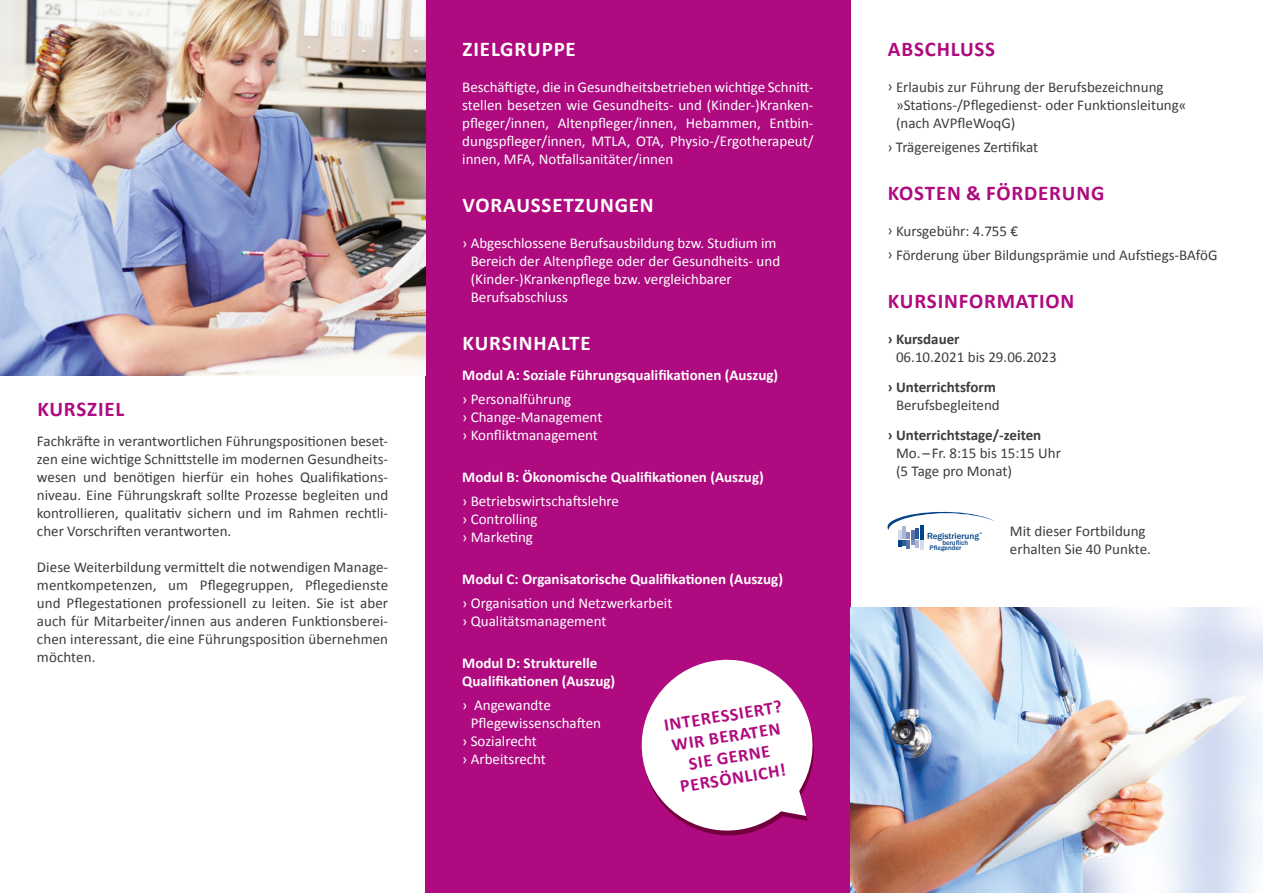
<style>
.page{position:relative;width:1263px;height:893px;background:#fff}
.page>*{position:absolute;margin:0;border:0;box-sizing:border-box;transform-origin:0 0}
.t1{font:700 21px "Calibri";letter-spacing:.04em;color:#af0a7f}
.t2{font:700 21px "Calibri";letter-spacing:.04em;color:#fff}
.t3{font:700 18px/21px "Calibri";color:#af0a7f;text-align:center}
.t4{font:15px/18px "Calibri";color:#3d3d3c}
.t5{font:15px/18px "Calibri";color:#fff}
.t6{font:700 15px/18px "Calibri";color:#fff}
.t7{font:700 15px "Calibri";color:#3d3d3c}
.t8{font:500 9.15px "Franklin Gothic";color:#044486}
.t9{font:500 6.9px/5.1px "Franklin Gothic";color:#044486}
</style>
<div class="page">
<div style="left:425px;top:0;width:425px;height:893px;background:#af0a7f"></div>
<img style="left:850px;top:608px;width:413px;height:285px">
<img style="left:0;top:0;width:425px;height:375px">
<hr style="left:920px;top:540px;width:4px;height:10px;background:#d6d9e9">
<svg style="left:887px;top:512px;width:108px;height:37px"></svg>
<svg style="left:641px;top:659px;width:173px;height:177px"></svg>
<h1 class="t1" style="left:37px;top:395px;width:88px">KURSZIEL</h1>
<p class="t4" style="left:37px;top:432px;width:353px;text-align:justify">Fachkräfte in verantwortlichen Führungspositionen beset&shy;zen eine wichtige Schnittstelle im modernen Gesundheits&shy;wesen und benötigen hierfür ein hohes Qualifikations&shy;niveau. Eine Führungskraft sollte Prozesse begleiten und kontrollieren, qualitativ sichern und im Rahmen rechtli&shy;cher Vorschriften verantworten.</p>
<p class="t4" style="left:37px;top:558px;width:353px;text-align:justify">Diese Weiterbildung vermittelt die notwendigen Manage&shy;mentkompetenzen, um Pflegegruppen, Pflegedienste und Pflegestationen professionell zu leiten. Sie ist aber auch für Mitarbeiter/innen aus anderen Funktionsberei&shy;chen interessant, die eine Führungsposition übernehmen möchten.</p>
<h1 class="t2" style="left:463px;top:35px;width:115px">ZIELGRUPPE</h1>
<p class="t5" style="left:462px;top:78px;width:353px;text-align:justify">Beschäftigte, die in Gesundheitsbetrieben wichtige Schnitt&shy;stellen besetzen wie Gesundheits- und (Kinder-)Kranken&shy;pfleger/innen, Altenpfleger/innen, Hebammen, Entbin&shy;dungspfleger/innen, MTLA, OTA, Physio-/Ergotherapeut/ innen, MFA, Notfallsanitäter/innen</p>
<h1 class="t2" style="left:463px;top:191px;width:193px">VORAUSSETZUNGEN</h1>
<p class="t5" style="left:471px;top:234px;width:311px;text-indent:-9px">› Abgeschlossene Berufsausbildung bzw. Studium im Bereich der Altenpflege oder der Gesundheits- und (Kinder-)Krankenpflege bzw. vergleichbarer Berufsabschluss</p>
<h1 class="t2" style="left:463px;top:329px;width:130px">KURSINHALTE</h1>
<p class="t6" style="left:462px;top:366px;width:317px">Modul A: Soziale Führungsqualifikationen (Auszug)</p>
<p class="t5" style="left:462px;top:390px;width:142px">› Personalführung<br>› Change-Management › Konfliktmanagement</p>
<p class="t6" style="left:462px;top:468px;width:303px">Modul B: Ökonomische Qualifikationen (Auszug)</p>
<p class="t5" style="left:462px;top:492px;width:158px">› Betriebswirtschaftslehre › Controlling<br>› Marketing</p>
<p class="t6" style="left:462px;top:570px;width:322px">Modul C: Organisatorische Qualifikationen (Auszug)</p>
<p class="t5" style="left:462px;top:594px;width:212px">› Organisation und Netzwerkarbeit › Qualitätsmanagement</p>
<p class="t6" style="left:462px;top:654px;width:155px">Modul D: Strukturelle<br>Qualifikationen (Auszug)</p>
<p class="t5" style="left:462px;top:696px;width:90px">› Angewandte</p>
<p class="t5" style="left:471px;top:714px;width:132px">Pflegewissenschaften</p>
<p class="t5" style="left:462px;top:732px;width:76px">› Sozialrecht</p>
<p class="t5" style="left:462px;top:750px;width:85px">› Arbeitsrecht</p>
<p class="t3" style="left:662px;top:715px;width:120px;rotate:-9deg">INTERESSIERT?<br>WIR BERATEN<br>SIE GERNE<br>PERSÖNLICH!</p>
<h1 class="t1" style="left:888px;top:35px;width:109px">ABSCHLUSS</h1>
<p class="t4" style="left:896px;top:78px;width:292px;text-indent:-9px">ͧ Erlaubis zur Führung der Berufsbezeichnung »Stations-/Pflegedienst- oder Funktionsleitung« (nach AVPfleWoqG)</p>
<p class="t4" style="left:887px;top:138px;width:152px">› Trägereigenes Zertifikat</p>
<h1 class="t1" style="left:888px;top:179px;width:218px">KOSTEN &amp; FÖRDERUNG</h1>
<p class="t4" style="left:887px;top:219px;width:331px;line-height:24px">ͧ Kursgebühr: 4.755 €<br>ͧ Förderung über Bildungsprämie und Aufstiegs-BAföG</p>
<h1 class="t1" style="left:888px;top:287px;width:188px">KURSINFORMATION</h1>
<p class="t7" style="left:887px;top:329px;width:74px">› Kursdauer</p>
<p class="t4" style="left:896px;top:348px;width:162px">06.10.2021 bis 29.06.2023</p>
<p class="t7" style="left:887px;top:377px;width:110px">› Unterrichtsform</p>
<p class="t4" style="left:896px;top:396px;width:105px">Berufsbegleitend</p>
<p class="t7" style="left:887px;top:425px;width:155px">› Unterrichtstage/-zeiten</p>
<p class="t4" style="left:896px;top:444px;width:166px">Mo. – Fr. 8:15 bis 15:15 Uhr (5 Tage pro Monat)</p>
<p class="t8" style="left:927px;top:530px;width:54px">Registrierung</p>
<p class="t9" style="left:929px;top:540px;width:40px;text-indent:13px">beruflich<br>Pflegender</p>
<p class="t4" style="left:1010px;top:522px;width:142px">Mit dieser Fortbildung erhalten Sie 40 Punkte.</p>
</div>
